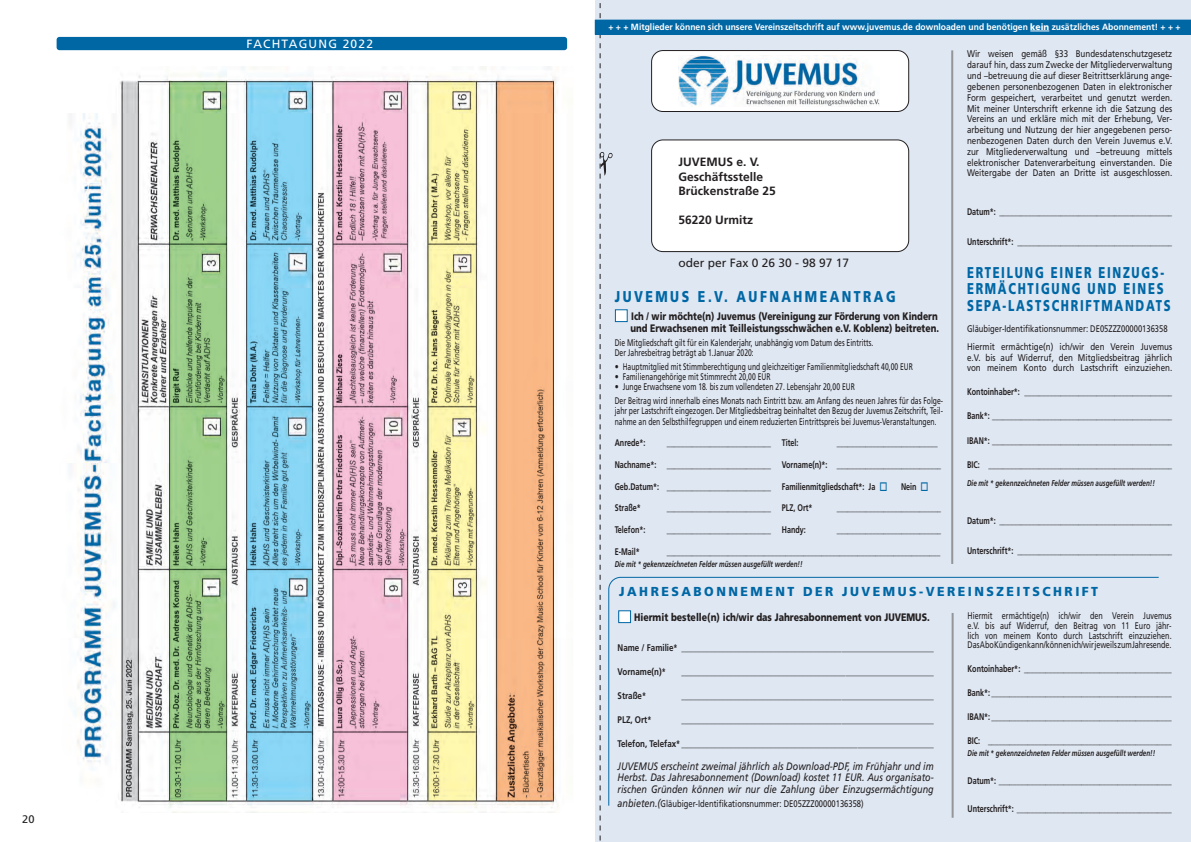
<style>
.page{position:relative;width:1191px;height:842px;background:#fff}
.page>*{position:absolute;margin:0;border:0;box-sizing:border-box;transform-origin:0 0}
.t1{font:900 15.6px/16.8px "Frutiger";letter-spacing:.15em;color:#0067a5;scale:.72 1}
.t2{font:900 15.6px "Frutiger";letter-spacing:.2em;color:#0067a5;scale:.79 1}
.t3{font:900 13px "Frutiger";letter-spacing:.2em;color:#0067a5;scale:.95 1}
.t4{font:700 12px/14.4px "Frutiger";color:#231f20}
.t5{font:12px "Frutiger";color:#231f20}
.t6{font:12px "Frutiger";letter-spacing:.1em;color:#fff}
.t7{font:11px "Frutiger";color:#231f20}
.t8{font:italic 10.8px/11.4px "Frutiger";color:#231f20;text-align:justify;scale:.83 1}
.t9{font:900 10.8px/12px "Frutiger";color:#231f20;text-align:right;scale:.79 1}
.t10{font:900 10.8px "Frutiger";color:#231f20;scale:.81 1}
.t11{font:700 9.6px "Frutiger";color:#231f20;scale:.75 1}
.t12{font:9.6px/10.8px "Frutiger";color:#231f20;scale:.83 1}
.t13{font:700 9.6px "Frutiger";color:#231f20;scale:.83 1}
.t14{font:9.6px/10.2px "Frutiger";color:#231f20;scale:.71 1}
.t15{font:9.6px/9.6px "Frutiger";color:#231f20;text-align:justify;scale:.75 1}
.t16{font:9.6px/18px "Frutiger";color:#231f20;scale:.79 1}
.t17{font:700 9px "Frutiger";color:#fff;scale:.95 1}
.t18{font:italic 700 8.4px "Frutiger";color:#231f20;scale:.75 1}
.s1{font-weight:900}
.s2{color:#0067a5}
.s3{font-style:italic;font-size:10.8px}
</style>
<div class="page">
<div style="left:57px;top:37px;width:510px;height:13px;background:#0067a5;border-radius:3px"></div>
<svg style="left:595px;top:0;width:596px;height:842px;background:#dae4ef"></svg>
<img style="left:70px;top:66px;width:488px;height:746px">
<p class="t6" style="left:247px;top:37px;width:128px">FACHTAGUNG 2022</p>
<p class="t7" style="left:22px;top:813px;width:14px">20</p>
<p class="t17" style="left:608px;top:22px;width:604px">+ + + Mitglieder können sich unsere Vereinszeitschrift auf www.juvemus.de downloaden und benötigen <span class="s1">kein</span> zusätzliches Abonnement! + + +</p>
<p class="t12" style="left:967px;top:49px;width:249px;text-align:justify">Wir weisen gemäß §33 Bundesdatenschutzgesetz darauf hin, dass zum Zwecke der Mitgliederverwaltung und –betreuung die auf dieser Beitrittserklärung ange&shy;gebenen personenbezogenen Daten in elektronischer Form gespeichert, verarbeitet und genutzt werden.<br>Mit meiner Unterschrift erkenne ich die Satzung des Vereins an und erkläre mich mit der Erhebung, Ver&shy;arbeitung und Nutzung der hier angegebenen perso&shy;nenbezogenen Daten durch den Verein Juvemus e.V. zur Mitgliederverwaltung und –betreuung mittels elektronischer Datenverarbeitung einverstanden. Die Weitergabe der Daten an Dritte ist ausgeschlossen.</p>
<p class="t11" style="left:967px;top:206px;width:275px">Datum*: ________________________________________________</p>
<p class="t11" style="left:967px;top:236px;width:275px">Unterschrift*: ___________________________________________</p>
<h1 class="t1" style="left:967px;top:263px;width:284px">ERTEILUNG EINER EINZUGS-<br>ERMÄCHTIGUNG UND EINES<br>SEPA-LASTSCHRIFTMANDATS</h1>
<p class="t16" style="left:967px;top:319px;width:261px">Gläubiger-Identifikationsnummer: DE05ZZZ00000136358<br>Hiermit ermächtige(n) ich/wir den Verein Juvemus</p>
<p class="t12" style="left:967px;top:352px;width:249px">e.V. bis auf Widerruf, den Mitgliedsbeitrag jährlich von meinem Konto durch Lastschrift einzuziehen.</p>
<p class="t11" style="left:967px;top:386px;width:275px">Kontoinhaber*: _________________________________________</p>
<p class="t11" style="left:967px;top:410px;width:275px">Bank*: __________________________________________________</p>
<p class="t11" style="left:967px;top:435px;width:275px">IBAN*: __________________________________________________</p>
<p class="t11" style="left:967px;top:459px;width:275px">BIC: ___________________________________________________</p>
<p class="t18" style="left:967px;top:478px;width:252px">Die mit * gekennzeichneten Felder müssen ausgefüllt werden!!</p>
<p class="t11" style="left:967px;top:515px;width:275px">Datum*: ________________________________________________</p>
<p class="t11" style="left:967px;top:545px;width:275px">Unterschrift*: ___________________________________________</p>
<h2 class="t3" style="left:619px;top:583px;width:505px">JAHRESABONNEMENT DER JUVEMUS-VEREINSZEITSCHRIFT</h2>
<p class="t4" style="left:678px;top:155px;width:99px">JUVEMUS e. V.<br>Geschäftsstelle<br>Brückenstraße 25</p>
<p class="t4" style="left:678px;top:212px;width:76px">56220 Urmitz</p>
<p class="t5" style="left:678px;top:256px;width:172px">oder per Fax 0 26 30 - 98 97 17</p>
<h1 class="t2" style="left:615px;top:287px;width:357px">JUVEMUS E.V. AUFNAHMEANTRAG</h1>
<p class="t9" style="left:615px;top:310px;width:412px"><span class="s2">□</span> Ich / wir möchte(n) Juvemus (Vereinigung zur Förderung von Kindern und Erwachsenen mit Teilleistungsschwächen e.V. Koblenz) beitreten.</p>
<p class="t14" style="left:615px;top:337px;width:366px">Die Mitgliedschaft gilt für ein Kalenderjahr, unabhängig vom Datum des Eintritts.<br>Der Jahresbeitrag beträgt ab 1.Januar 2020:</p>
<p class="t12" style="left:615px;top:361px;width:361px">• Hauptmitglied mit Stimmberechtigung und gleichzeitiger Familienmitgliedschaft 40,00 EUR</p>
<p class="t12" style="left:615px;top:371px;width:189px">• Familienangehörige mit Stimmrecht 20,00 EUR</p>
<p class="t12" style="left:615px;top:380px;width:397px;line-height:13.8px">• Junge Erwachsene vom 18. bis zum vollendeten 27. Lebensjahr 20,00 EUR<br>Der Beitrag wird innerhalb eines Monats nach Eintritt bzw. am Anfang des neuen Jahres für das Folge-</p>
<p class="t14" style="left:615px;top:406px;width:464px">jahr per Lastschrift eingezogen. Der Mitgliedsbeitrag beinhaltet den Bezug der Juvemus Zeitschrift, Teil&shy;nahme an den Selbsthilfegruppen und einem reduzierten Eintrittspreis bei Juvemus-Veranstaltungen.</p>
<p class="t11" style="left:615px;top:437px;width:42px">Anrede*:</p>
<p class="t11" style="left:667px;top:437px;width:177px">_____________________________ Titel:</p>
<p class="t11" style="left:837px;top:437px;width:136px">____________________________</p>
<p class="t11" style="left:615px;top:459px;width:437px">Nachname*: _____________________________ Vorname(n)*: _____________________________</p>
<p class="t11" style="left:615px;top:481px;width:420px">Geb.Datum*: _____________________________ Familienmitgliedschaft*: Ja <span class="s2">□</span> Nein <span class="s2">□</span></p>
<p class="t11" style="left:615px;top:502px;width:36px">Straße*</p>
<p class="t11" style="left:667px;top:502px;width:196px">_____________________________ PLZ, Ort*</p>
<p class="t11" style="left:837px;top:502px;width:141px">_____________________________</p>
<p class="t11" style="left:615px;top:524px;width:43px">Telefon*:</p>
<p class="t11" style="left:667px;top:524px;width:187px">_____________________________ Handy:</p>
<p class="t11" style="left:837px;top:524px;width:141px">_____________________________</p>
<p class="t11" style="left:615px;top:545px;width:35px">E-Mail*</p>
<p class="t11" style="left:667px;top:545px;width:366px">____________________________________________________________________________</p>
<p class="t18" style="left:615px;top:559px;width:252px">Die mit * gekennzeichneten Felder müssen ausgefüllt werden!!</p>
<p class="t10" style="left:617px;top:610px;width:387px"><span class="s2">□</span> Hiermit bestelle(n) ich/wir das Jahresabonnement von JUVEMUS.</p>
<p class="t13" style="left:617px;top:642px;width:382px">Name / Familie* _______________________________________________________________</p>
<p class="t13" style="left:617px;top:666px;width:60px">Vorname(n)*</p>
<p class="t13" style="left:681px;top:666px;width:305px">_______________________________________________________________</p>
<p class="t13" style="left:617px;top:690px;width:36px">Straße*</p>
<p class="t13" style="left:681px;top:690px;width:305px">_______________________________________________________________</p>
<p class="t13" style="left:617px;top:714px;width:42px">PLZ, Ort*</p>
<p class="t13" style="left:681px;top:714px;width:305px">_______________________________________________________________</p>
<p class="t13" style="left:617px;top:738px;width:382px">Telefon, Telefax* _______________________________________________________________</p>
<p class="t8" style="left:617px;top:760px;width:382px">JUVEMUS erscheint zweimal jährlich als Download-PDF, im Frühjahr und im Herbst. Das Jahresabonnement (Download) kostet 11 EUR. Aus organisato&shy;rischen Gründen können wir nur die Zahlung über Einzugsermächtigung</p>
<p class="t16" style="left:617px;top:795px;width:313px"><span class="s3">anbieten.(</span>Gläubiger-Identifikationsnummer: DE05ZZZ00000136358)</p>
<p class="t15" style="left:967px;top:611px;width:274px">Hiermit ermächtige(n) ich/wir den Verein Juvemus e.V. bis auf Widerruf, den Beitrag von 11 Euro jähr&shy;lich von meinem Konto durch Lastschrift einzuziehen.<br>Das Abo Kündigen kann/können ich/wir jeweils zum Jahresende.</p>
<p class="t11" style="left:967px;top:663px;width:274px">Kontoinhaber*: _________________________________________</p>
<p class="t11" style="left:967px;top:687px;width:274px">Bank*: __________________________________________________</p>
<p class="t11" style="left:967px;top:711px;width:274px">IBAN*: __________________________________________________</p>
<p class="t11" style="left:967px;top:735px;width:274px">BIC: ___________________________________________________</p>
<p class="t18" style="left:967px;top:749px;width:252px">Die mit * gekennzeichneten Felder müssen ausgefüllt werden!!</p>
<p class="t11" style="left:967px;top:775px;width:274px">Datum*: ________________________________________________</p>
<p class="t11" style="left:967px;top:803px;width:274px">Unterschrift*: ___________________________________________</p>
</div>
